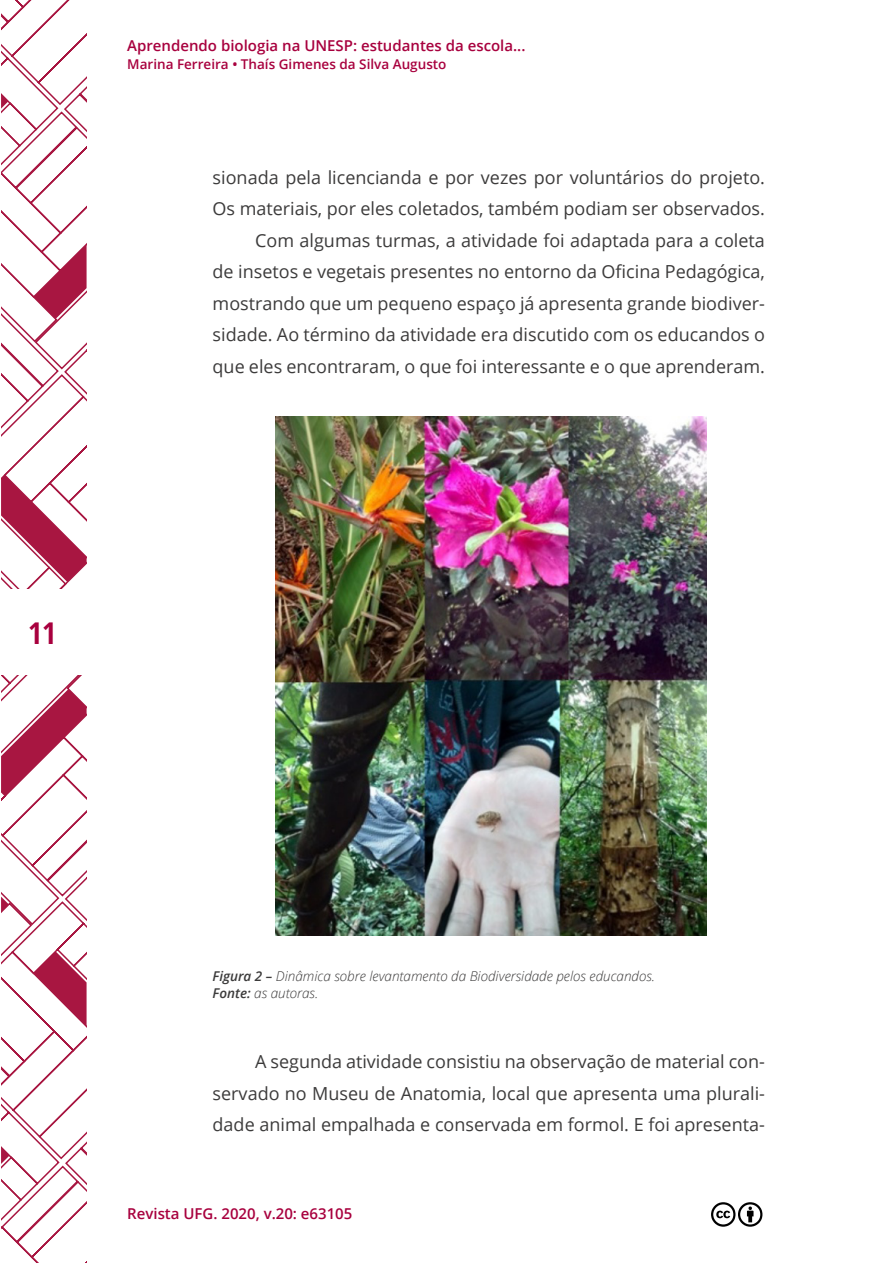
<style>
.page{position:relative;width:893px;height:1263px;background:#fff}
.page>*{position:absolute;margin:0;border:0;box-sizing:border-box;transform-origin:0 0}
.t1{font:700 30px "Open Sans Condensed";color:#a8003e}
.t2{font:18px/31.5px "Open Sans";color:#3c3b3b;text-align:right}
.t3{font:600 15px "Open Sans";color:#a8003e}
.t4{font:italic 300 13.5px/16.2px "Open Sans";color:#3c3b3b}
.t5{font:600 13.5px "Open Sans";color:#a8003e}
.s1{font-weight:600}
</style>
<div class="page">
<svg style="left:1px;top:1px;width:86px;height:1262px"></svg>
<div style="left:0;top:590px;width:91px;height:85px;background:#fff"></div>
<svg style="left:711px;top:1202px;width:52px;height:25px"></svg>
<img style="left:275px;top:417px;width:432px;height:518px">
<p class="t3" style="left:127px;top:35px;width:400px">Aprendendo biologia na UNESP: estudantes da escola...</p>
<p class="t5" style="left:127px;top:55px;width:321px">Marina Ferreira • Thaís Gimenes da Silva Augusto</p>
<p class="t2" style="left:213px;top:161px;width:554px">sionada pela licencianda e por vezes por voluntários do projeto.<br>Os materiais, por eles coletados, também podiam ser observados.<br>Com algumas turmas, a atividade foi adaptada para a coleta<br>de insetos e vegetais presentes no entorno da Oficina Pedagógica, mostrando que um pequeno espaço já apresenta grande biodiver&shy;sidade. Ao término da atividade era discutido com os educandos o que eles encontraram, o que foi interessante e o que aprenderam.</p>
<h1 class="t1" style="left:28px;top:612px;width:29px">11</h1>
<p class="t4" style="left:213px;top:968px;width:444px"><span class="s1">Figura 2 –</span> Dinâmica sobre levantamento da Biodiversidade pelos educandos.<br><span class="s1">Fonte:</span> as autoras.</p>
<p class="t2" style="left:213px;top:1045px;width:554px;text-align:justify;text-indent:43px">A segunda atividade consistiu na observação de material con&shy;servado no Museu de Anatomia, local que apresenta uma plurali&shy;dade animal empalhada e conservada em formol. E foi apresenta-</p>
<p class="t3" style="left:127px;top:1203px;width:227px">Revista UFG. 2020, v.20: e63105</p>
</div>
